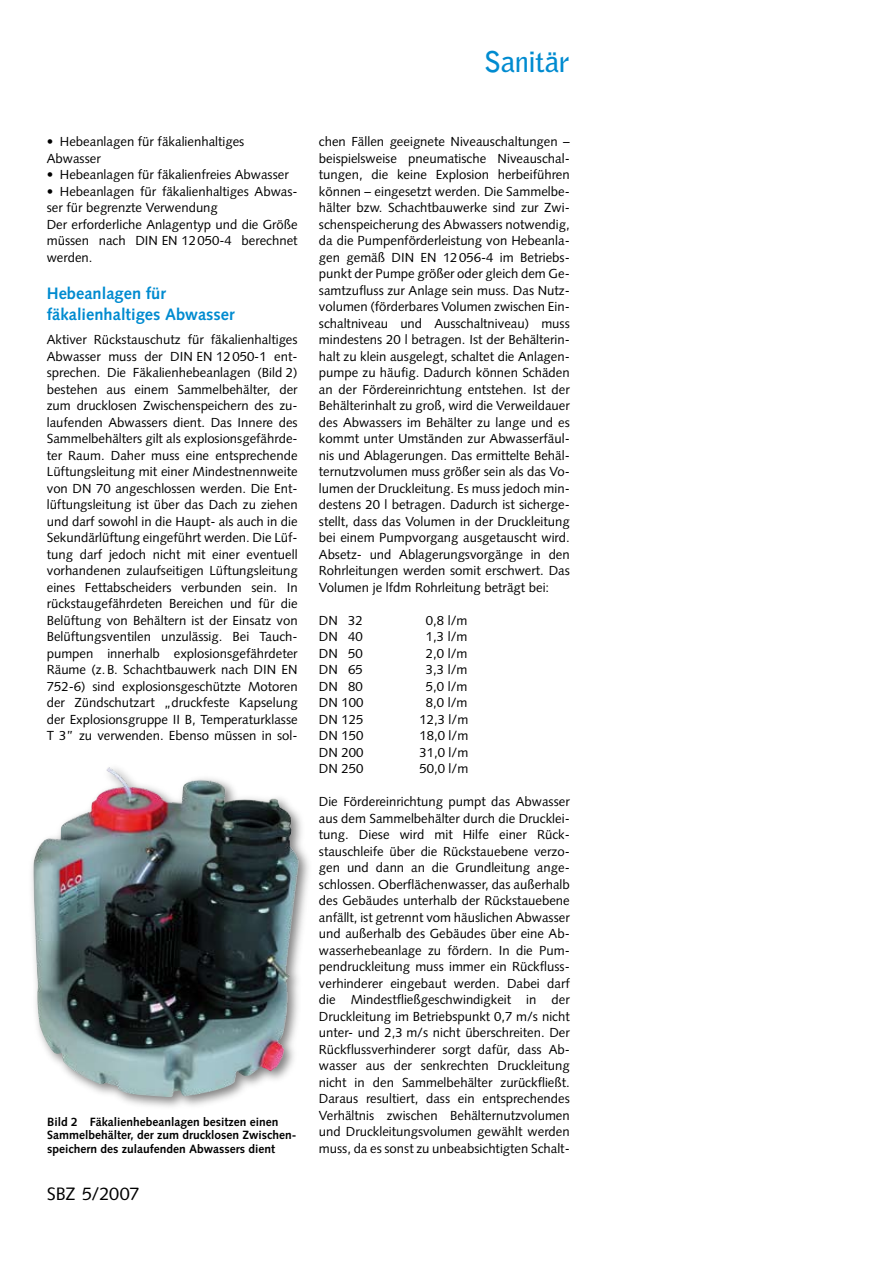
<style>
.page{position:relative;width:893px;height:1263px;background:#fff}
.page>*{position:absolute;margin:0;border:0;box-sizing:border-box;transform-origin:0 0}
.t1{font:700 28.5px "Bell Gothic Std";letter-spacing:-.02em;color:#008bd0}
.t2{font:18px "Syntax LT Std";letter-spacing:-.01em;color:#000}
.t3{font:700 16.5px/21px "Syntax LT Std";color:#008bd0}
.t4{font:13.2px/16.5px "Syntax LT Std";color:#000;text-align:justify}
.t5{font:700 12px/13.5px "Syntax LT Std";color:#000}
</style>
<div class="page">
<div style="left:27px;top:762px;width:287px;height:350px;background:#000;opacity:.5"></div>
<img style="left:32px;top:767px;width:267px;height:330px">
<h1 class="t1" style="left:484px;top:45px;width:87px">Sanitär</h1>
<p class="t4" style="left:47px;top:133px;width:199px">• Hebeanlagen für fäkalienhaltiges<br>Abwasser</p>
<p class="t4" style="left:47px;top:166px;width:243px">• Hebeanlagen für fäkalienfreies Abwasser</p>
<p class="t4" style="left:47px;top:183px;width:252px;text-align:left">• Hebeanlagen für fäkalienhaltiges Abwas&shy;ser für begrenzte Verwendung<br>Der erforderliche Anlagentyp und die Größe müssen nach DIN EN 12050-4 berechnet werden.</p>
<p class="t3" style="left:47px;top:283px;width:189px">Hebeanlagen für fäkalienhaltiges Abwasser</p>
<p class="t4" style="left:47px;top:331px;width:252px">Aktiver Rückstauschutz für fäkalienhaltiges Abwasser muss der DIN EN 12050-1 ent&shy;sprechen. Die Fäkalienhebeanlagen (Bild 2) bestehen aus einem Sammelbehälter, der zum drucklosen Zwischenspeichern des zu&shy;laufenden Abwassers dient. Das Innere des Sammelbehälters gilt als explosionsgefährde&shy;ter Raum. Daher muss eine entsprechende Lüftungsleitung mit einer Mindestnennweite von DN 70 angeschlossen werden. Die Ent&shy;lüftungsleitung ist über das Dach zu ziehen und darf sowohl in die Haupt- als auch in die Sekundärlüftung eingeführt werden. Die Lüf&shy;tung darf jedoch nicht mit einer eventuell vorhandenen zulaufseitigen Lüftungsleitung eines Fettabscheiders verbunden sein. In rückstaugefährdeten Bereichen und für die Belüftung von Behältern ist der Einsatz von Belüftungsventilen unzulässig. Bei Tauch&shy;pumpen innerhalb explosionsgefährdeter Räume (z.B. Schachtbauwerk nach DIN EN 752-6) sind explosionsgeschützte Motoren der Zündschutzart „druckfeste Kapselung der Explosionsgruppe II B, Temperaturklasse T 3” zu verwenden. Ebenso müssen in sol-</p>
<p class="t5" style="left:47px;top:1115px;width:251px">Bild 2 Fäkalienhebeanlagen besitzen einen<br>Sammelbehälter, der zum drucklosen Zwischen&shy;speichern des zulaufenden Abwassers dient</p>
<h2 class="t2" style="left:47px;top:1183px;width:94px">SBZ 5/2007</h2>
<p class="t4" style="left:319px;top:133px;width:252px">chen Fällen geeignete Niveauschaltungen – beispielsweise pneumatische Niveauschal&shy;tungen, die keine Explosion herbeiführen können – eingesetzt werden. Die Sammelbe&shy;hälter bzw. Schachtbauwerke sind zur Zwi&shy;schenspeicherung des Abwassers notwendig, da die Pumpenförderleistung von Hebeanla&shy;gen gemäß DIN EN 12056-4 im Betriebs&shy;punkt der Pumpe größer oder gleich dem Ge&shy;samtzufluss zur Anlage sein muss. Das Nutz&shy;volumen (förderbares Volumen zwischen Ein&shy;schaltniveau und Ausschaltniveau) muss mindestens 20 l betragen. Ist der Behälterin&shy;halt zu klein ausgelegt, schaltet die Anlagen&shy;pumpe zu häufig. Dadurch können Schäden an der Fördereinrichtung entstehen. Ist der Behälterinhalt zu groß, wird die Verweildauer des Abwassers im Behälter zu lange und es kommt unter Umständen zur Abwasserfäul&shy;nis und Ablagerungen. Das ermittelte Behäl&shy;ternutzvolumen muss größer sein als das Vo&shy;lumen der Druckleitung. Es muss jedoch min&shy;destens 20 l betragen. Dadurch ist sicherge&shy;stellt, dass das Volumen in der Druckleitung bei einem Pumpvorgang ausgetauscht wird.<br>Absetz- und Ablagerungsvorgänge in den Rohrleitungen werden somit erschwert. Das Volumen je lfdm Rohrleitung beträgt bei:</p>
<p class="t4" style="left:319px;top:612px;width:45px">DN 32</p>
<p class="t4" style="left:426px;top:612px;width:43px">0,8 l/m</p>
<p class="t4" style="left:319px;top:628px;width:45px">DN 40</p>
<p class="t4" style="left:426px;top:628px;width:43px">1,3 l/m</p>
<p class="t4" style="left:319px;top:645px;width:45px">DN 50</p>
<p class="t4" style="left:426px;top:645px;width:43px">2,0 l/m</p>
<p class="t4" style="left:319px;top:661px;width:45px">DN 65</p>
<p class="t4" style="left:426px;top:661px;width:43px">3,3 l/m</p>
<p class="t4" style="left:319px;top:678px;width:45px">DN 80</p>
<p class="t4" style="left:426px;top:678px;width:43px">5,0 l/m</p>
<p class="t4" style="left:319px;top:694px;width:46px">DN 100</p>
<p class="t4" style="left:426px;top:694px;width:43px">8,0 l/m</p>
<p class="t4" style="left:319px;top:711px;width:46px">DN 125</p>
<p class="t4" style="left:419px;top:711px;width:50px">12,3 l/m</p>
<p class="t4" style="left:319px;top:727px;width:46px">DN 150</p>
<p class="t4" style="left:419px;top:727px;width:50px">18,0 l/m</p>
<p class="t4" style="left:319px;top:744px;width:46px">DN 200</p>
<p class="t4" style="left:419px;top:744px;width:50px">31,0 l/m</p>
<p class="t4" style="left:319px;top:760px;width:46px">DN 250</p>
<p class="t4" style="left:419px;top:760px;width:50px">50,0 l/m</p>
<p class="t4" style="left:319px;top:793px;width:252px">Die Fördereinrichtung pumpt das Abwasser aus dem Sammelbehälter durch die Drucklei&shy;tung. Diese wird mit Hilfe einer Rück&shy;stauschleife über die Rückstauebene verzo&shy;gen und dann an die Grundleitung ange&shy;schlossen. Oberflächenwasser, das außerhalb des Gebäudes unterhalb der Rückstauebene anfällt, ist getrennt vom häuslichen Abwasser und außerhalb des Gebäudes über eine Ab&shy;wasserhebeanlage zu fördern. In die Pum&shy;pendruckleitung muss immer ein Rückfluss&shy;verhinderer eingebaut werden. Dabei darf die Mindestfließgeschwindigkeit in der Druckleitung im Betriebspunkt 0,7 m/s nicht unter- und 2,3 m/s nicht überschreiten. Der Rückflussverhinderer sorgt dafür, dass Ab&shy;wasser aus der senkrechten Druckleitung nicht in den Sammelbehälter zurückfließt.<br>Daraus resultiert, dass ein entsprechendes Verhältnis zwischen Behälternutzvolumen und Druckleitungsvolumen gewählt werden muss, da es sonst zu unbeabsichtigten Schalt-</p>
</div>
